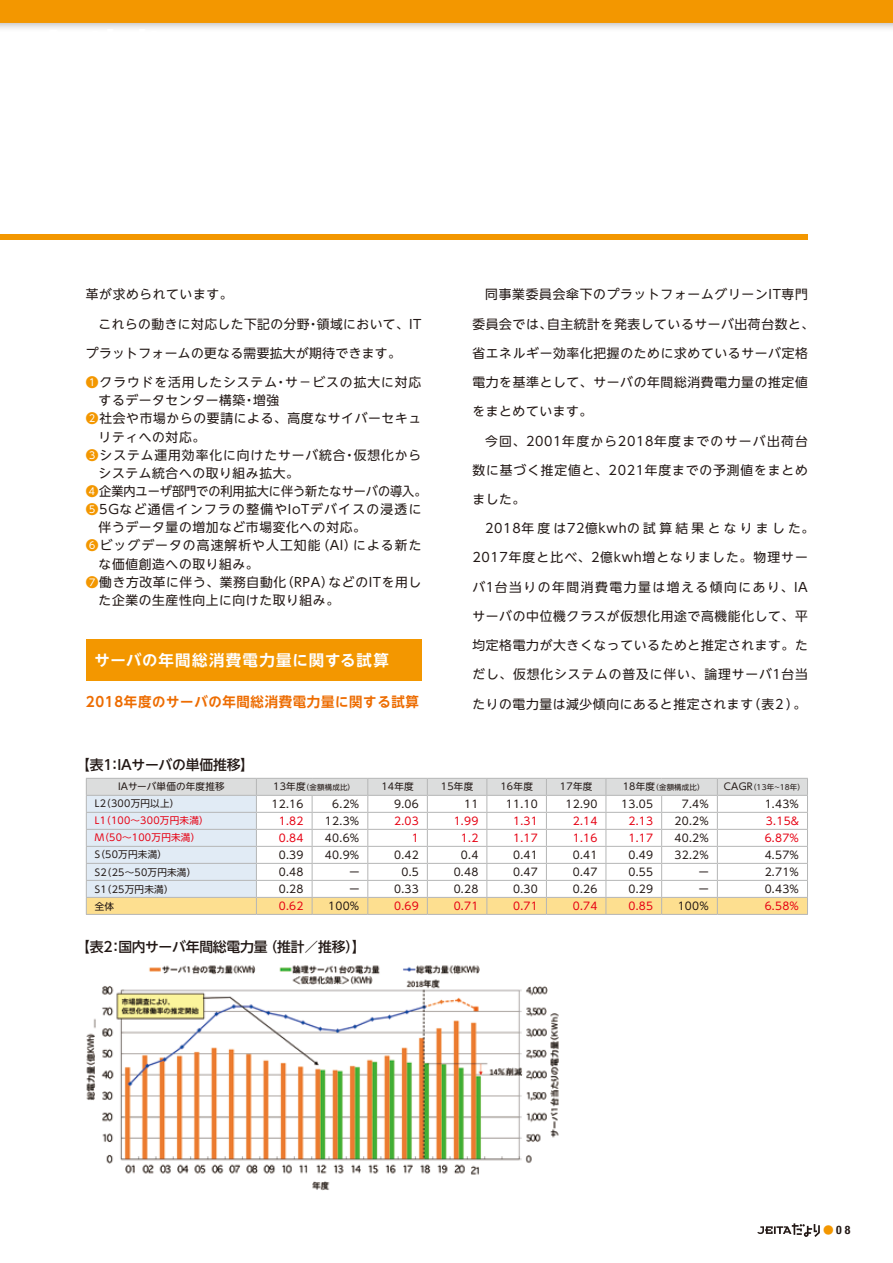
<style>
.page{position:relative;width:893px;height:1263px;background:#fff}
.page>*{position:absolute;margin:0;border:0;box-sizing:border-box;transform-origin:0 0}
.t1{font:700 15.45px "UD Shin Go NT Pro De";letter-spacing:.065em;color:#fff}
.t2{font:500 13.8px "UD Shin Go NT Pro";letter-spacing:-.015em;color:#221815}
.t3{font:700 13.8px "UD Shin Go NT Pro De";letter-spacing:.05em;color:#ed6c00}
.t4{font:12.75px "UD Shin Go NT Pro";letter-spacing:.055em;color:#221815}
.t5{font:12.75px "UD Shin Go NT Pro";letter-spacing:.105em;color:#221815}
.t6{font:12.75px "UD Shin Go NT Pro";letter-spacing:.075em;color:#221815}
.t7{font:12.75px "UD Shin Go NT Pro";color:#221815;scale:.95 1}
.t8{font:12.75px "UD Shin Go NT Pro";letter-spacing:.095em;color:#221815}
.t9{font:12.75px "UD Shin Go NT Pro";letter-spacing:.035em;color:#221815}
.t10{font:12.75px "UD Shin Go NT Pro";letter-spacing:.085em;color:#221815}
.t11{font:12.75px "UD Shin Go NT Pro";letter-spacing:.26em;color:#221815}
.t12{font:12.75px "UD Shin Go NT Pro";letter-spacing:.125em;color:#221815}
.t13{font:12.75px "UD Shin Go NT Pro";letter-spacing:.03em;color:#221815}
.t14{font:700 condensed 11.7px "Helvetica Neue LT Std";color:#221815}
.t15{font:10.65px "UD Shin Go NT Pro";letter-spacing:.025em;color:#221815}
.t16{font:10.65px "UD Shin Go NT Pro";letter-spacing:.025em;color:#e60012}
.t17{font:9.6px "UD Shin Go NT Pro";letter-spacing:.025em;color:#221815}
.t18{font:9.6px "UD Shin Go NT Pro";letter-spacing:.025em;color:#e60012}
.t19{font:7.5px "UD Shin Go NT Pro";letter-spacing:.025em;color:#221815}
.s1{color:#f39700}
.s2{font-size:9.6px}
.s3{font-family:"UD Shin Go NT Pro";font-weight:400;font-stretch:normal;font-size:10.65px;color:#f39700}
</style>
<div class="page">
<div style="left:0;top:234px;width:808px;height:5px;background:#f39700"></div>
<svg style="left:0;top:0;width:893px;height:29px;background:#efa62f"></svg>
<svg style="left:757px;top:1223px;width:63px;height:14px"></svg>
<div style="left:86px;top:639px;width:335px;height:42px;background:#f39700"></div>
<img style="left:86px;top:965px;width:473px;height:226px">
<hr style="left:86px;top:914px;width:170px;height:1px;background:#b5b6b6">
<hr style="left:256px;top:914px;width:56px;height:1px;background:#b5b6b6">
<hr style="left:312px;top:914px;width:56px;height:1px;background:#b5b6b6">
<hr style="left:368px;top:914px;width:59px;height:1px;background:#b5b6b6">
<hr style="left:427px;top:914px;width:60px;height:1px;background:#b5b6b6">
<hr style="left:487px;top:914px;width:59px;height:1px;background:#b5b6b6">
<hr style="left:546px;top:914px;width:60px;height:1px;background:#b5b6b6">
<hr style="left:606px;top:914px;width:56px;height:1px;background:#b5b6b6">
<hr style="left:662px;top:914px;width:55px;height:1px;background:#b5b6b6">
<hr style="left:717px;top:914px;width:91px;height:1px;background:#b5b6b6">
<svg style="left:86px;top:778px;width:722px;height:136px"></svg>
<p class="t4" style="left:86px;top:284px;width:148px">革が求められています。</p>
<p class="t9" style="left:99px;top:313px;width:324px">これらの動きに対応した下記の分野・領域において、IT</p>
<p class="t13" style="left:86px;top:343px;width:316px">プラットフォームの更なる需要拡大が期待できます。</p>
<p class="t6" style="left:86px;top:372px;width:337px"><span class="s1">❶</span>クラウドを活用したシステム・サ－ビスの拡大に対応</p>
<p class="t4" style="left:99px;top:390px;width:182px">するデータセンター構築・増強</p>
<p class="t4" style="left:86px;top:408px;width:337px"><span class="s1">❷</span>社会や市場からの要請による、高度なサイバーセキュ</p>
<p class="t4" style="left:99px;top:426px;width:108px">リティへの対応。</p>
<p class="t6" style="left:86px;top:444px;width:337px"><span class="s1">❸</span>システム運用効率化に向けたサーバ統合・仮想化から</p>
<p class="t4" style="left:99px;top:463px;width:202px">システム統合への取り組み拡大。</p>
<p class="t7" style="left:86px;top:481px;width:360px"><span class="s1">❹</span>企業内ユーザ部門での利用拡大に伴う新たなサーバの導入。</p>
<p class="t5" style="left:86px;top:499px;width:337px"><span class="s1">❺</span>5Gなど通信インフラの整備やIoTデバイスの浸透に</p>
<p class="t4" style="left:99px;top:517px;width:269px">伴うデータ量の増加など市場変化への対応。</p>
<p class="t10" style="left:86px;top:535px;width:337px"><span class="s1">❻</span>ビッグデータの高速解析や人工知能（AI）による新た</p>
<p class="t4" style="left:99px;top:553px;width:162px">な価値創造への取り組み。</p>
<p class="t4" style="left:86px;top:571px;width:337px"><span class="s1">❼</span>働き方改革に伴う、業務自動化（RPA）などのITを用し</p>
<p class="t4" style="left:99px;top:590px;width:242px">た企業の生産性向上に向けた取り組み。</p>
<p class="t1" style="left:94px;top:647px;width:296px">サーバの年間総消費電力量に関する試算</p>
<p class="t3" style="left:86px;top:691px;width:334px">2018年度のサーバの年間総消費電力量に関する試算</p>
<p class="t2" style="left:76px;top:754px;width:179px">【表1：IAサーバの単価推移】</p>
<p class="t4" style="left:485px;top:284px;width:324px">同事業委員会傘下のプラットフォームグリーンIT専門</p>
<p class="t4" style="left:472px;top:313px;width:343px">委員会では、自主統計を発表しているサーバ出荷台数と、</p>
<p class="t4" style="left:472px;top:343px;width:337px">省エネルギー効率化把握のために求めているサーバ定格</p>
<p class="t4" style="left:472px;top:372px;width:337px">電力を基準として、サーバの年間総消費電力量の推定値</p>
<p class="t4" style="left:472px;top:401px;width:121px">をまとめています。</p>
<p class="t5" style="left:485px;top:430px;width:324px">今回、2001年度から2018年度までのサーバ出荷台</p>
<p class="t4" style="left:472px;top:460px;width:337px">数に基づく推定値と、2021年度までの予測値をまとめ</p>
<p class="t4" style="left:472px;top:489px;width:54px">ました。</p>
<p class="t11" style="left:485px;top:518px;width:331px">2018年度は72億kwhの試算結果となりました。</p>
<p class="t8" style="left:472px;top:547px;width:337px">2017年度と比べ、2億kwh増となりました。物理サー</p>
<p class="t12" style="left:472px;top:577px;width:337px">バ1台当りの年間消費電力量は増える傾向にあり、IA</p>
<p class="t4" style="left:472px;top:606px;width:337px">サーバの中位機クラスが仮想化用途で高機能化して、平</p>
<p class="t4" style="left:472px;top:635px;width:337px">均定格電力が大きくなっているためと推定されます。た</p>
<p class="t4" style="left:472px;top:664px;width:337px">だし、仮想化システムの普及に伴い、論理サーバ1台当</p>
<p class="t4" style="left:472px;top:693px;width:335px">たりの電力量は減少傾向にあると推定されます（表2 ）。</p>
<p class="t17" style="left:118px;top:779px;width:108px">IAサーバ単価の年度推移</p>
<p class="t19" style="left:273px;top:781px;width:83px"><span class="s2">13年度</span>（金額構成比）</p>
<p class="t17" style="left:381px;top:779px;width:34px">14年度</p>
<p class="t17" style="left:441px;top:779px;width:34px">15年度</p>
<p class="t17" style="left:500px;top:779px;width:34px">16年度</p>
<p class="t17" style="left:560px;top:779px;width:34px">17年度</p>
<p class="t19" style="left:623px;top:781px;width:83px"><span class="s2">18年度</span>（金額構成比）</p>
<p class="t19" style="left:724px;top:781px;width:83px"><span class="s2">CAGR</span>（13年〜18年）</p>
<p class="t17" style="left:95px;top:796px;width:86px">L2（300万円以上）</p>
<p class="t15" style="left:272px;top:795px;width:33px">12.16</p>
<p class="t15" style="left:332px;top:795px;width:29px">6.2%</p>
<p class="t15" style="left:394px;top:795px;width:26px">9.06</p>
<p class="t15" style="left:464px;top:795px;width:16px">11</p>
<p class="t15" style="left:506px;top:795px;width:33px">11.10</p>
<p class="t15" style="left:565px;top:795px;width:33px">12.90</p>
<p class="t15" style="left:621px;top:795px;width:33px">13.05</p>
<p class="t15" style="left:682px;top:795px;width:29px">7.4%</p>
<p class="t15" style="left:765px;top:795px;width:36px">1.43%</p>
<p class="t18" style="left:95px;top:813px;width:115px">L1（100〜300万円未満）</p>
<p class="t16" style="left:279px;top:812px;width:26px">1.82</p>
<p class="t15" style="left:325px;top:812px;width:36px">12.3%</p>
<p class="t16" style="left:394px;top:812px;width:26px">2.03</p>
<p class="t16" style="left:454px;top:812px;width:26px">1.99</p>
<p class="t16" style="left:513px;top:812px;width:26px">1.31</p>
<p class="t16" style="left:573px;top:812px;width:26px">2.14</p>
<p class="t16" style="left:628px;top:812px;width:26px">2.13</p>
<p class="t15" style="left:674px;top:812px;width:36px">20.2%</p>
<p class="t16" style="left:766px;top:812px;width:35px">3.15&amp;</p>
<p class="t18" style="left:95px;top:830px;width:107px">M（50〜100万円未満）</p>
<p class="t16" style="left:279px;top:829px;width:26px">0.84</p>
<p class="t15" style="left:325px;top:829px;width:36px">40.6%</p>
<p class="t16" style="left:412px;top:829px;width:9px">1</p>
<p class="t16" style="left:461px;top:829px;width:19px">1.2</p>
<p class="t16" style="left:513px;top:829px;width:26px">1.17</p>
<p class="t16" style="left:573px;top:829px;width:26px">1.16</p>
<p class="t16" style="left:628px;top:829px;width:26px">1.17</p>
<p class="t15" style="left:674px;top:829px;width:36px">40.2%</p>
<p class="t16" style="left:765px;top:829px;width:36px">6.87%</p>
<p class="t17" style="left:95px;top:847px;width:74px">S（50万円未満）</p>
<p class="t15" style="left:279px;top:846px;width:26px">0.39</p>
<p class="t15" style="left:325px;top:846px;width:36px">40.9%</p>
<p class="t15" style="left:394px;top:846px;width:26px">0.42</p>
<p class="t15" style="left:461px;top:846px;width:19px">0.4</p>
<p class="t15" style="left:513px;top:846px;width:26px">0.41</p>
<p class="t15" style="left:573px;top:846px;width:26px">0.41</p>
<p class="t15" style="left:628px;top:846px;width:26px">0.49</p>
<p class="t15" style="left:674px;top:846px;width:36px">32.2%</p>
<p class="t15" style="left:765px;top:846px;width:36px">4.57%</p>
<p class="t17" style="left:95px;top:864px;width:103px">S2（25〜50万円未満）</p>
<p class="t15" style="left:279px;top:863px;width:26px">0.48</p>
<p class="t15" style="left:349px;top:863px;width:12px">ー</p>
<p class="t15" style="left:401px;top:863px;width:19px">0.5</p>
<p class="t15" style="left:454px;top:863px;width:26px">0.48</p>
<p class="t15" style="left:513px;top:863px;width:26px">0.47</p>
<p class="t15" style="left:573px;top:863px;width:26px">0.47</p>
<p class="t15" style="left:628px;top:863px;width:26px">0.55</p>
<p class="t15" style="left:698px;top:863px;width:12px">ー</p>
<p class="t15" style="left:765px;top:863px;width:36px">2.71%</p>
<p class="t17" style="left:95px;top:881px;width:80px">S1（25万円未満）</p>
<p class="t15" style="left:279px;top:880px;width:26px">0.28</p>
<p class="t15" style="left:349px;top:880px;width:12px">ー</p>
<p class="t15" style="left:394px;top:880px;width:26px">0.33</p>
<p class="t15" style="left:454px;top:880px;width:26px">0.28</p>
<p class="t15" style="left:513px;top:880px;width:26px">0.30</p>
<p class="t15" style="left:573px;top:880px;width:26px">0.26</p>
<p class="t15" style="left:628px;top:880px;width:26px">0.29</p>
<p class="t15" style="left:698px;top:880px;width:12px">ー</p>
<p class="t15" style="left:765px;top:880px;width:36px">0.43%</p>
<p class="t17" style="left:95px;top:898px;width:21px">全体</p>
<p class="t16" style="left:279px;top:897px;width:26px">0.62</p>
<p class="t15" style="left:328px;top:897px;width:33px">100%</p>
<p class="t16" style="left:394px;top:897px;width:26px">0.69</p>
<p class="t16" style="left:454px;top:897px;width:26px">0.71</p>
<p class="t16" style="left:513px;top:897px;width:26px">0.71</p>
<p class="t16" style="left:573px;top:897px;width:26px">0.74</p>
<p class="t16" style="left:628px;top:897px;width:26px">0.85</p>
<p class="t15" style="left:678px;top:897px;width:33px">100%</p>
<p class="t16" style="left:765px;top:897px;width:36px">6.58%</p>
<p class="t2" style="left:76px;top:935px;width:291px">【表2：国内サーバ年間総電力量（推計／推移）】</p>
<p class="t14" style="left:823px;top:1223px;width:29px"><span class="s3">●</span>08</p>
</div>
